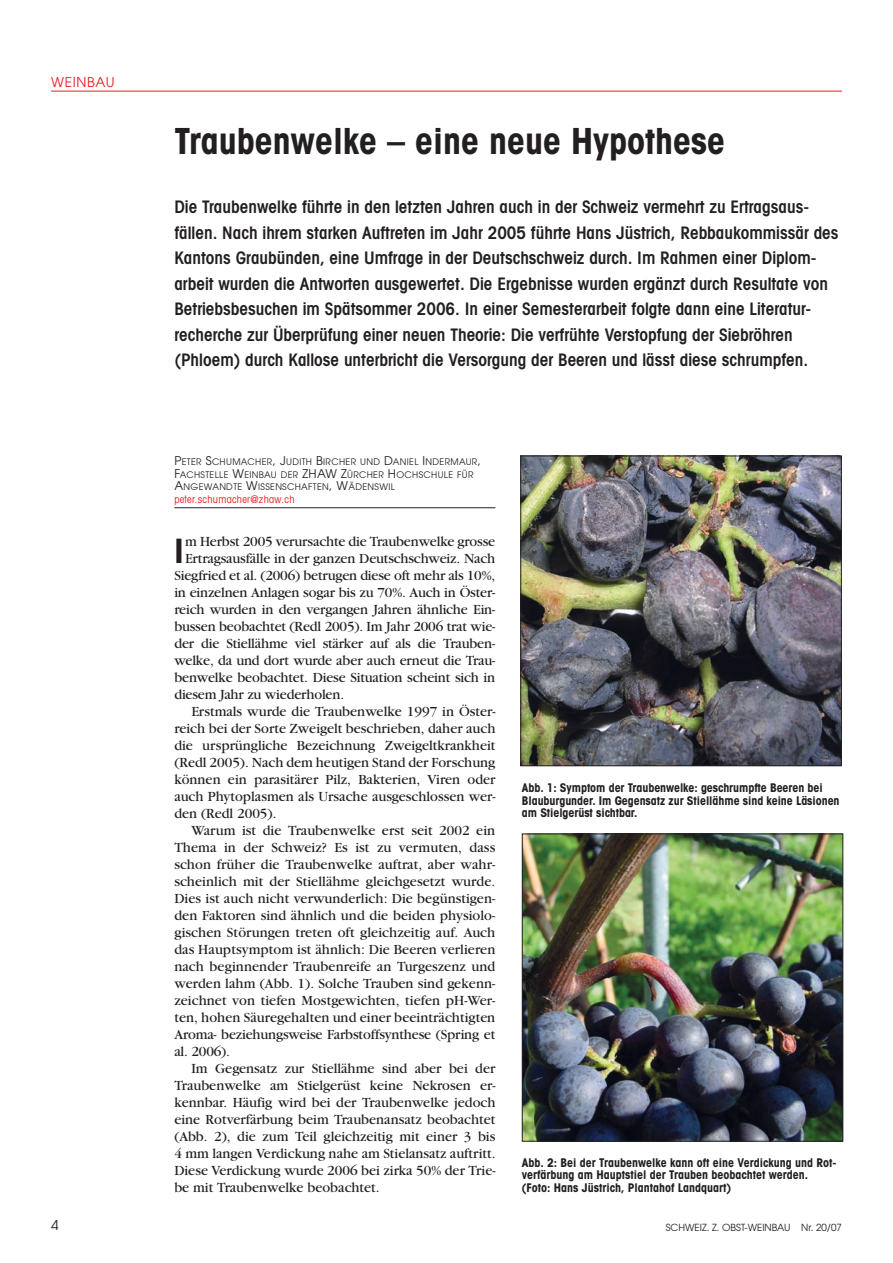
<style>
.page{position:relative;width:893px;height:1263px;background:#fff}
.page>*{position:absolute;margin:0;border:0;box-sizing:border-box;transform-origin:0 0}
.t1{font:700 condensed 36px "Avant Garde";color:#231f20}
.t2{font:700 condensed 33.6px "Avant Garde";color:#231f20}
.t3{font:600 condensed 17.25px/25.5px "Avant Garde";color:#231f20}
.t4{font:14.7px "Garamond";color:#231f20}
.t5{font:13.5px "Avant Garde";letter-spacing:.055em;color:#ee1d23}
.t6{font:13.5px "Avant Garde";color:#231f20}
.t7{font:700 condensed 12px/12.8px "Avant Garde";letter-spacing:-.005em;color:#231f20}
.t8{font:condensed 10.5px "Avant Garde";letter-spacing:.03em;color:#ee1d23}
.t9{font:9.75px "Avant Garde";color:#231f20}
.t10{font:9px/12.8px "Avant Garde";letter-spacing:.035em;color:#231f20}
.s1{font-size:12px}
</style>
<div class="page">
<hr style="left:174px;top:507px;width:321px;height:1px;background:#231f20">
<hr style="left:51px;top:91px;width:791px;height:1px;background:#ee1d23">
<img style="left:522px;top:458px;width:318px;height:306px">
<div style="left:520px;top:456px;width:322px;height:310px;border:1px solid #231f20"></div>
<img style="left:524px;top:836px;width:317px;height:303px">
<div style="left:522px;top:834px;width:321px;height:307px;border:1px solid #231f20"></div>
<p class="t5" style="left:51px;top:77px;width:65px">WEINBAU</p>
<h1 class="t1" style="left:174px;top:128px;width:552px">Traubenwelke – eine neue Hypothese</h1>
<p class="t3" style="left:174px;top:196px;width:666px">Die Traubenwelke führte in den letzten Jahren auch in der Schweiz vermehrt zu Ertragsaus&shy;fällen. Nach ihrem starken Auftreten im Jahr 2005 führte Hans Jüstrich, Rebbaukommissär des Kantons Graubünden, eine Umfrage in der Deutschschweiz durch. Im Rahmen einer Diplom&shy;arbeit wurden die Antworten ausgewertet. Die Ergebnisse wurden ergänzt durch Resultate von Betriebsbesuchen im Spätsommer 2006. In einer Semesterarbeit folgte dann eine Literatur&shy;recherche zur Überprüfung einer neuen Theorie: Die verfrühte Verstopfung der Siebröhren (Phloem) durch Kallose unterbricht die Versorgung der Beeren und lässt diese schrumpfen.</p>
<p class="t10" style="left:174px;top:456px;width:308px"><span class="s1">P</span>ETER <span class="s1">S</span>CHUMACHER<span class="s1">, J</span>UDITH <span class="s1">B</span>IRCHER UND <span class="s1">D</span>ANIEL <span class="s1">I</span>NDERMAUR<span class="s1">,<br>F</span>ACHSTELLE <span class="s1">W</span>EINBAU DER <span class="s1">ZHAW Z</span>ÜRCHER <span class="s1">H</span>OCHSCHULE FÜR<br><span class="s1">A</span>NGEWANDTE <span class="s1">W</span>ISSENSCHAFTEN<span class="s1">, W</span>ÄDENSWIL</p>
<p class="t8" style="left:174px;top:496px;width:122px">peter.schumacher@zhaw.ch</p>
<h2 class="t2" style="left:174px;top:538px;width:11px">I</h2>
<p class="t4" style="left:185px;top:536px;width:311px">m Herbst 2005 verursachte die Traubenwelke grosse</p>
<p class="t4" style="left:185px;top:553px;width:311px">Ertragsausfälle in der ganzen Deutschschweiz. Nach</p>
<p class="t4" style="left:174px;top:570px;width:322px">Siegfried et al. (2006) betrugen diese oft mehr als 10%,</p>
<p class="t4" style="left:174px;top:587px;width:323px">in einzelnen Anlagen sogar bis zu 70%. Auch in Öster-</p>
<p class="t4" style="left:174px;top:604px;width:322px">reich wurden in den vergangen Jahren ähnliche Ein-</p>
<p class="t4" style="left:174px;top:621px;width:323px">bussen beobachtet (Redl 2005). Im Jahr 2006 trat wie-</p>
<p class="t4" style="left:174px;top:638px;width:322px">der die Stiellähme viel stärker auf als die Trauben-</p>
<p class="t4" style="left:174px;top:655px;width:322px">welke, da und dort wurde aber auch erneut die Trau-</p>
<p class="t4" style="left:174px;top:672px;width:322px">benwelke beobachtet. Diese Situation scheint sich in</p>
<p class="t4" style="left:174px;top:689px;width:171px">diesem Jahr zu wiederholen.</p>
<p class="t4" style="left:191px;top:706px;width:306px">Erstmals wurde die Traubenwelke 1997 in Öster-</p>
<p class="t4" style="left:174px;top:723px;width:323px">reich bei der Sorte Zweigelt beschrieben, daher auch</p>
<p class="t4" style="left:174px;top:740px;width:323px">die ursprüngliche Bezeichnung Zweigeltkrankheit</p>
<p class="t4" style="left:174px;top:757px;width:323px">(Redl 2005). Nach dem heutigen Stand der Forschung</p>
<p class="t4" style="left:174px;top:774px;width:323px">können ein parasitärer Pilz, Bakterien, Viren oder</p>
<p class="t4" style="left:174px;top:791px;width:323px">auch Phytoplasmen als Ursache ausgeschlossen wer-</p>
<p class="t4" style="left:174px;top:808px;width:104px">den (Redl 2005).</p>
<p class="t4" style="left:191px;top:825px;width:305px">Warum ist die Traubenwelke erst seit 2002 ein</p>
<p class="t4" style="left:174px;top:842px;width:322px">Thema in der Schweiz? Es ist zu vermuten, dass</p>
<p class="t4" style="left:174px;top:859px;width:322px">schon früher die Traubenwelke auftrat, aber wahr-</p>
<p class="t4" style="left:174px;top:876px;width:322px">scheinlich mit der Stiellähme gleichgesetzt wurde.</p>
<p class="t4" style="left:174px;top:893px;width:322px">Dies ist auch nicht verwunderlich: Die begünstigen-</p>
<p class="t4" style="left:174px;top:910px;width:322px">den Faktoren sind ähnlich und die beiden physiolo-</p>
<p class="t4" style="left:174px;top:927px;width:322px">gischen Störungen treten oft gleichzeitig auf. Auch</p>
<p class="t4" style="left:174px;top:944px;width:323px">das Hauptsymptom ist ähnlich: Die Beeren verlieren</p>
<p class="t4" style="left:174px;top:961px;width:322px">nach beginnender Traubenreife an Turgeszenz und</p>
<p class="t4" style="left:174px;top:978px;width:322px">werden lahm (Abb. 1). Solche Trauben sind gekenn-</p>
<p class="t4" style="left:174px;top:995px;width:323px">zeichnet von tiefen Mostgewichten, tiefen pH-Wer-</p>
<p class="t4" style="left:174px;top:1012px;width:322px">ten, hohen Säuregehalten und einer beeinträchtigten</p>
<p class="t4" style="left:174px;top:1029px;width:322px">Aroma- beziehungsweise Farbstoffsynthese (Spring et</p>
<p class="t4" style="left:174px;top:1046px;width:57px">al. 2006).</p>
<p class="t4" style="left:191px;top:1063px;width:306px">Im Gegensatz zur Stiellähme sind aber bei der</p>
<p class="t4" style="left:174px;top:1080px;width:323px">Traubenwelke am Stielgerüst keine Nekrosen er-</p>
<p class="t4" style="left:174px;top:1097px;width:323px">kennbar. Häufig wird bei der Traubenwelke jedoch</p>
<p class="t4" style="left:174px;top:1114px;width:323px">eine Rotverfärbung beim Traubenansatz beobachtet</p>
<p class="t4" style="left:174px;top:1131px;width:323px">(Abb. 2), die zum Teil gleichzeitig mit einer 3 bis</p>
<p class="t4" style="left:174px;top:1148px;width:323px">4 mm langen Verdickung nahe am Stielansatz auftritt.</p>
<p class="t4" style="left:174px;top:1165px;width:323px">Diese Verdickung wurde 2006 bei zirka 50% der Trie-</p>
<p class="t4" style="left:174px;top:1182px;width:207px">be mit Traubenwelke beobachtet.</p>
<p class="t7" style="left:522px;top:782px;width:319px">Abb. 1: Symptom der Traubenwelke: geschrumpfte Beeren bei<br>Blauburgunder. Im Gegensatz zur Stiellähme sind keine Läsionen am Stielgerüst sichtbar.</p>
<p class="t7" style="left:522px;top:1157px;width:316px">Abb. 2: Bei der Traubenwelke kann oft eine Verdickung und Rot&shy;verfärbung am Hauptstiel der Trauben beobachtet werden. (Foto: Hans Jüstrich, Plantahof Landquart)</p>
<p class="t6" style="left:51px;top:1220px;width:9px">4</p>
<p class="t9" style="left:666px;top:1223px;width:178px">SCHWEIZ. Z. OBST-WEINBAU Nr. 20/07</p>
</div>
